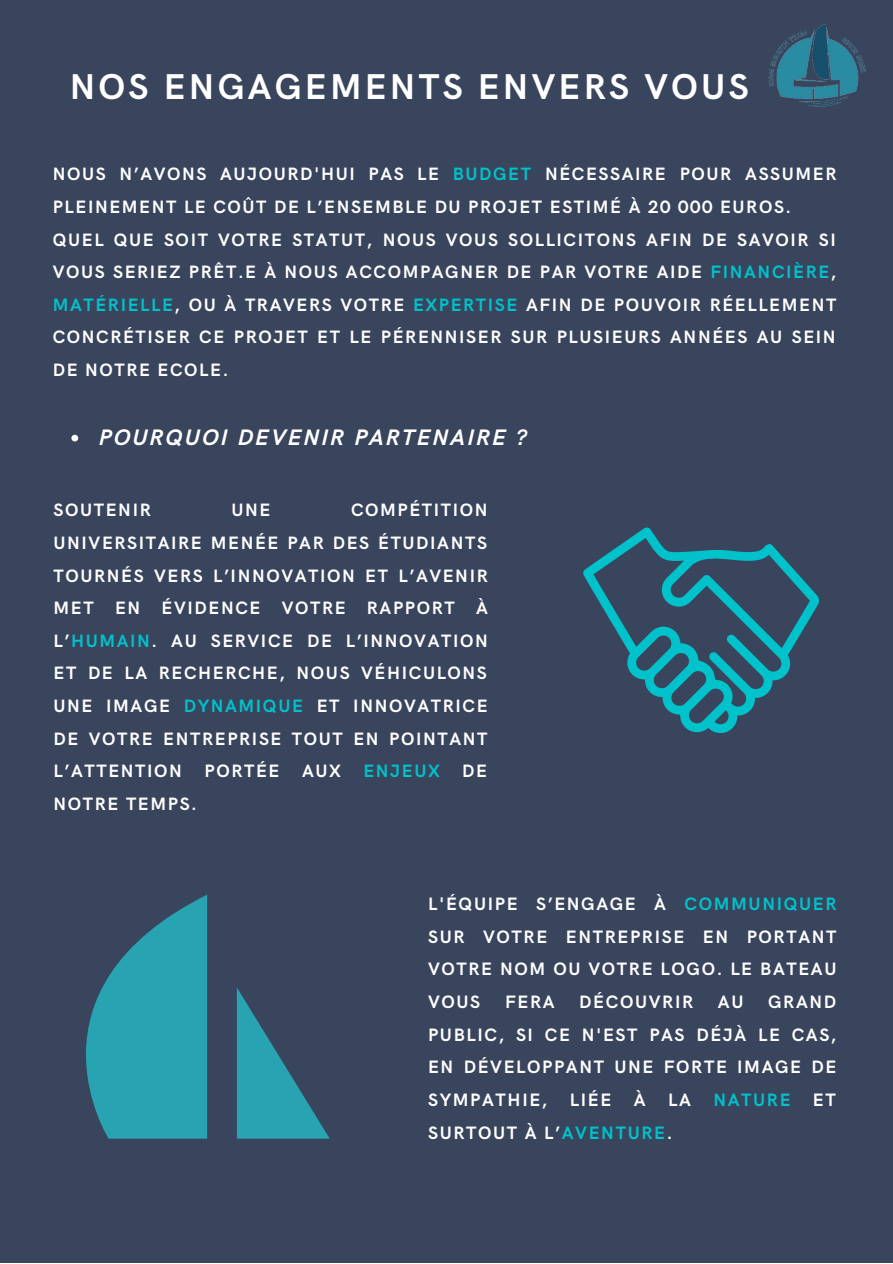
<style>
.page{position:relative;width:893px;height:1264px;background:#fff}
.page>*{position:absolute;margin:0;border:0;box-sizing:border-box;transform-origin:0 0}
.t1{font:700 36px "HK Grotesk";letter-spacing:.09em;color:#fff}
.t2{font:italic 700 22.5px "HK Grotesk";letter-spacing:.09em;color:#fff}
.t3{font:700 18px/32.5px "HK Grotesk";letter-spacing:.09em;color:#fff}
.t4{font:700 18px "HK Grotesk";letter-spacing:.09em;color:#00c2cb}
.s1{color:#00c2cb}
.s2{color:#fff}
</style>
<div class="page">
<div style="left:0;top:0;width:892px;height:1262px;background:#39455d"></div>
<img style="left:768px;top:24px;width:98px;height:83px">
<svg style="left:583px;top:527px;width:236px;height:206px"></svg>
<svg style="left:86px;top:895px;width:121px;height:243px;fill:#28a3b2"></svg>
<svg style="left:237px;top:988px;width:92px;height:150px"></svg>
<svg style="left:71px;top:435px;width:7px;height:6px"></svg>
<h1 class="t1" style="left:70px;top:66px;width:680px">NOS ENGAGEMENTS ENVERS VOUS</h1>
<p class="t3" style="left:53px;top:159px;width:785px">NOUS N’AVONS AUJOURD'HUI PAS LE <span class="s1">BUDGET</span> NÉCESSAIRE POUR ASSUMER PLEINEMENT LE COÛT DE L’ENSEMBLE DU PROJET ESTIMÉ À 20 000 EUROS.<br>QUEL QUE SOIT VOTRE STATUT, NOUS VOUS SOLLICITONS AFIN DE SAVOIR SI VOUS SERIEZ PRÊT.E À NOUS ACCOMPAGNER DE PAR VOTRE AIDE <span class="s1">FINANCIÈRE</span>, <span class="s1">MATÉRIELLE</span>, OU À TRAVERS VOTRE <span class="s1">EXPERTISE</span> AFIN DE POUVOIR RÉELLEMENT CONCRÉTISER CE PROJET ET LE PÉRENNISER SUR PLUSIEURS ANNÉES AU SEIN DE NOTRE ECOLE.</p>
<p class="t2" style="left:99px;top:424px;width:429px">POURQUOI DEVENIR PARTENAIRE ?</p>
<p class="t3" style="left:54px;top:494px;width:435px;text-indent:297px">COMPÉTITION<br>UNIVERSITAIRE MENÉE PAR DES ÉTUDIANTS<br>TOURNÉS VERS L’INNOVATION ET L’AVENIR<br>MET EN ÉVIDENCE VOTRE RAPPORT À<br>L’<span class="s1">HUMAIN</span>. AU SERVICE DE L’INNOVATION<br>ET DE LA RECHERCHE, NOUS VÉHICULONS<br>UNE IMAGE <span class="s1">DYNAMIQUE</span> ET INNOVATRICE<br>DE VOTRE ENTREPRISE TOUT EN POINTANT<br>L’ATTENTION</p>
<p class="t3" style="left:54px;top:494px;width:99px">SOUTENIR</p>
<p class="t3" style="left:231px;top:494px;width:40px">UNE</p>
<p class="t3" style="left:204px;top:755px;width:76px">PORTÉE</p>
<p class="t3" style="left:302px;top:755px;width:40px">AUX</p>
<p class="t4" style="left:363px;top:761px;width:125px">ENJEUX <span class="s2">DE</span></p>
<p class="t3" style="left:54px;top:788px;width:145px">NOTRE TEMPS.</p>
<p class="t3" style="left:428px;top:888px;width:410px;text-align:justify">L'ÉQUIPE S’ENGAGE À <span class="s1">COMMUNIQUER </span>SUR VOTRE ENTREPRISE EN PORTANT VOTRE NOM OU VOTRE LOGO. LE BATEAU VOUS</p>
<p class="t3" style="left:505px;top:986px;width:51px">FERA</p>
<p class="t3" style="left:579px;top:986px;width:115px">DÉCOUVRIR</p>
<p class="t3" style="left:718px;top:986px;width:27px">AU</p>
<p class="t3" style="left:428px;top:986px;width:410px;text-align:justify;text-indent:340px">GRAND PUBLIC, SI CE N'EST PAS DÉJÀ LE CAS, EN DÉVELOPPANT UNE FORTE IMAGE DE SYMPATHIE, LIÉE À</p>
<p class="t3" style="left:428px;top:1084px;width:409px;text-indent:240px">LA <span class="s1">NATURE</span> ET<br>SURTOUT À L’<span class="s1">AVENTURE</span>.</p>
</div>
